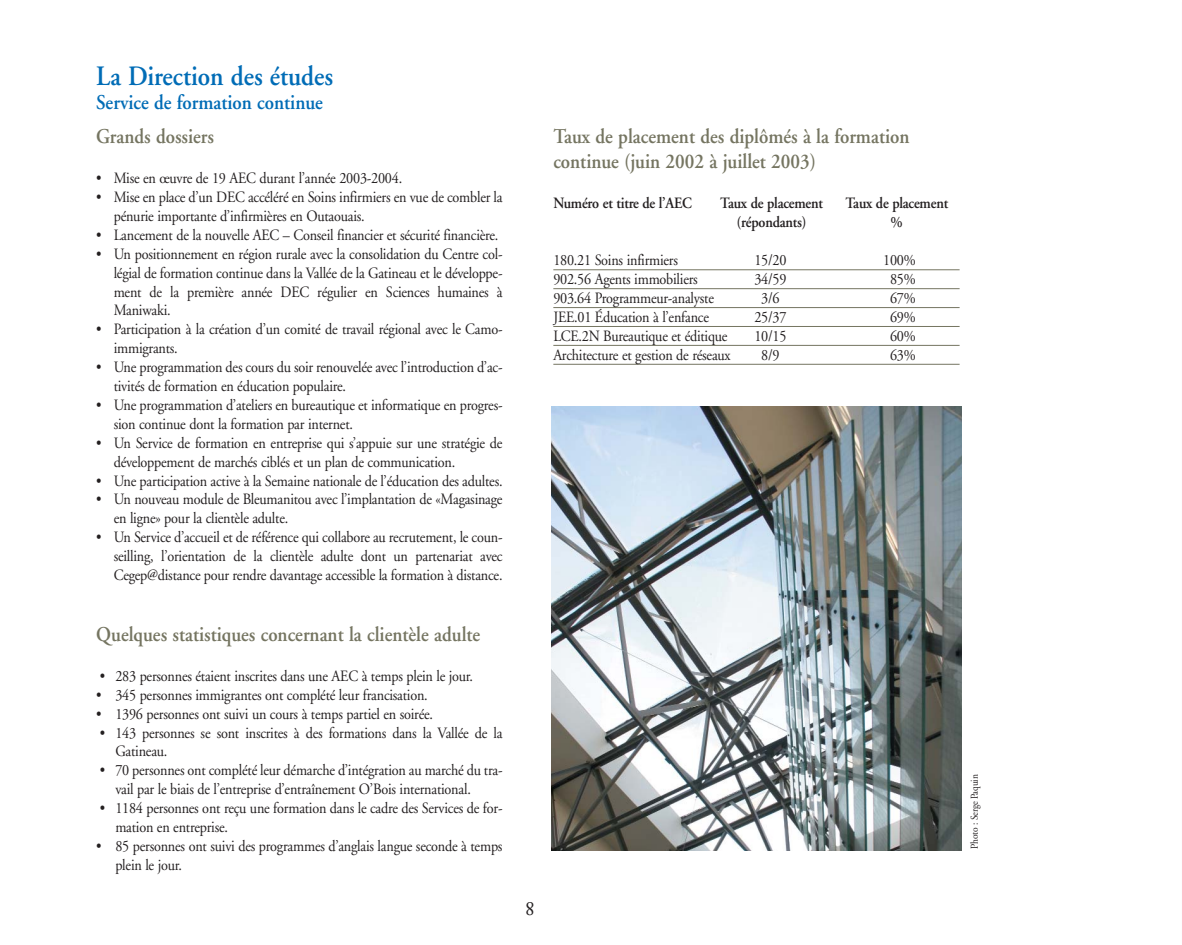
<style>
.page{position:relative;width:1182px;height:945px;background:#fff}
.page>*{position:absolute;margin:0;border:0;box-sizing:border-box;transform-origin:0 0}
.t1{font:600 28px "Adobe Garamond";color:#006cb6;scale:.9 1}
.t2{font:600 21px/25.2px "Adobe Garamond";color:#757561;scale:.9 1}
.t3{font:600 21px "Adobe Garamond";color:#006cb6;scale:.9 1}
.t4{font:21px "Adobe Garamond Exp";color:#231f20}
.t5{font:15.75px/18.9px "Adobe Garamond";letter-spacing:-.015em;color:#231f20;scale:.9 1}
.t6{font:600 15.75px "Adobe Garamond";letter-spacing:-.015em;color:#231f20;scale:.9 1}
.t7{font:10.5px "Adobe Garamond";letter-spacing:-.015em;color:#231f20;scale:.9 1}
</style>
<div class="page">
<hr style="left:553px;top:269px;width:406px;height:1px;background:#757561">
<hr style="left:553px;top:288px;width:406px;height:1px;background:#757561">
<hr style="left:553px;top:307px;width:406px;height:1px;background:#757561">
<hr style="left:553px;top:326px;width:406px;height:1px;background:#757561">
<hr style="left:553px;top:345px;width:406px;height:1px;background:#757561">
<hr style="left:553px;top:364px;width:406px;height:1px;background:#757561">
<img style="left:551px;top:407px;width:410px;height:443px">
<h1 class="t1" style="left:96px;top:65px;width:265px">La Direction des études</h1>
<h2 class="t3" style="left:96px;top:94px;width:253px">Service de formation continue</h2>
<h2 class="t2" style="left:96px;top:126px;width:132px">Grands dossiers</h2>
<p class="t5" style="left:96px;top:170px;width:341px">• Mise en œuvre de 19 AEC durant l’année 2003-2004.</p>
<p class="t5" style="left:114px;top:189px;width:433px;text-indent:-17px">• Mise en place d’un DEC accéléré en Soins infirmiers en vue de combler la pénurie importante d’infirmières en Outaouais.</p>
<p class="t5" style="left:96px;top:227px;width:448px">• Lancement de la nouvelle AEC – Conseil financier et sécurité financière.</p>
<p class="t5" style="left:114px;top:246px;width:433px;text-align:justify;text-indent:-17px">• Un positionnement en région rurale avec la consolidation du Centre col&shy;légial de formation continue dans la Vallée de la Gatineau et le développe&shy;ment de la première année DEC régulier en Sciences humaines à Maniwaki.</p>
<p class="t5" style="left:114px;top:321px;width:433px;text-indent:-17px">• Participation à la création d’un comité de travail régional avec le Camo&shy;immigrants.</p>
<p class="t5" style="left:114px;top:359px;width:433px;text-indent:-17px">• Une programmation des cours du soir renouvelée avec l’introduction d’ac&shy;tivités de formation en éducation populaire.</p>
<p class="t5" style="left:114px;top:397px;width:433px;text-indent:-17px">• Une programmation d’ateliers en bureautique et informatique en progres&shy;sion continue dont la formation par internet.</p>
<p class="t5" style="left:114px;top:435px;width:433px;text-indent:-17px">• Un Service de formation en entreprise qui s’appuie sur une stratégie de développement de marchés ciblés et un plan de communication.</p>
<p class="t5" style="left:96px;top:473px;width:453px">• Une participation active à la Semaine nationale de l’éducation des adultes.</p>
<p class="t5" style="left:114px;top:491px;width:433px;text-indent:-17px">• Un nouveau module de Bleumanitou avec l’implantation de «Magasinage en ligne» pour la clientèle adulte.</p>
<p class="t5" style="left:114px;top:529px;width:433px;text-align:justify;text-indent:-17px">• Un Service d’accueil et de référence qui collabore au recrutement, le coun&shy;seilling, l’orientation de la clientèle adulte dont un partenariat avec Cegep@distance pour rendre davantage accessible la formation à distance.</p>
<h2 class="t2" style="left:96px;top:623px;width:428px">Quelques statistiques concernant la clientèle adulte</h2>
<p class="t5" style="left:100px;top:668px;width:416px">• 283 personnes étaient inscrites dans une AEC à temps plein le jour.</p>
<p class="t5" style="left:96px;top:687px;width:370px">• 345 personnes immigrantes ont complété leur francisation.</p>
<p class="t5" style="left:96px;top:706px;width:376px">• 1396 personnes ont suivi un cours à temps partiel en soirée.</p>
<p class="t5" style="left:115px;top:725px;width:431px;text-indent:-15px">• 143 personnes se sont inscrites à des formations dans la Vallée de la<br>Gatineau.</p>
<p class="t5" style="left:115px;top:762px;width:431px;text-indent:-15px">• 70 personnes ont complété leur démarche d’intégration au marché du tra&shy;vail par le biais de l’entreprise d’entraînement O’Bois international.</p>
<p class="t5" style="left:115px;top:800px;width:431px;text-indent:-15px">• 1184 personnes ont reçu une formation dans le cadre des Services de for&shy;mation en entreprise.</p>
<p class="t5" style="left:115px;top:838px;width:431px;text-indent:-19px">• 85 personnes ont suivi des programmes d’anglais langue seconde à temps plein le jour.</p>
<h2 class="t2" style="left:553px;top:126px;width:397px">Taux de placement des diplômés à la formation continue (juin 2002 à juillet 2003)</h2>
<p class="t6" style="left:553px;top:197px;width:155px">Numéro et titre de l’AEC</p>
<p class="t6" style="left:720px;top:197px;width:116px">Taux de placement</p>
<p class="t6" style="left:845px;top:197px;width:116px">Taux de placement</p>
<p class="t6" style="left:736px;top:216px;width:79px">(répondants)</p>
<p class="t6" style="left:890px;top:216px;width:15px">%</p>
<p class="t5" style="left:553px;top:252px;width:140px">180.21 Soins infirmiers</p>
<p class="t5" style="left:754px;top:252px;width:37px">15/20</p>
<p class="t5" style="left:883px;top:252px;width:38px">100%</p>
<p class="t5" style="left:553px;top:271px;width:162px">902.56 Agents immobiliers</p>
<p class="t5" style="left:754px;top:271px;width:37px">34/59</p>
<p class="t5" style="left:890px;top:271px;width:30px">85%</p>
<p class="t5" style="left:553px;top:290px;width:180px">903.64 Programmeur-analyste</p>
<p class="t5" style="left:761px;top:290px;width:22px">3/6</p>
<p class="t5" style="left:890px;top:290px;width:30px">67%</p>
<p class="t5" style="left:553px;top:309px;width:174px">JEE.01 Éducation à l’enfance</p>
<p class="t5" style="left:754px;top:309px;width:37px">25/37</p>
<p class="t5" style="left:890px;top:309px;width:30px">69%</p>
<p class="t5" style="left:553px;top:328px;width:195px">LCE.2N Bureautique et éditique</p>
<p class="t5" style="left:754px;top:328px;width:37px">10/15</p>
<p class="t5" style="left:890px;top:328px;width:30px">60%</p>
<p class="t5" style="left:553px;top:347px;width:198px">Architecture et gestion de réseaux</p>
<p class="t5" style="left:761px;top:347px;width:22px">8/9</p>
<p class="t5" style="left:890px;top:347px;width:30px">63%</p>
<h2 class="t4" style="left:525px;top:900px;width:11px">8</h2>
<p class="t7" style="left:970px;top:849px;width:84px;rotate:-90deg">Photo : Serge Paquin</p>
</div>
